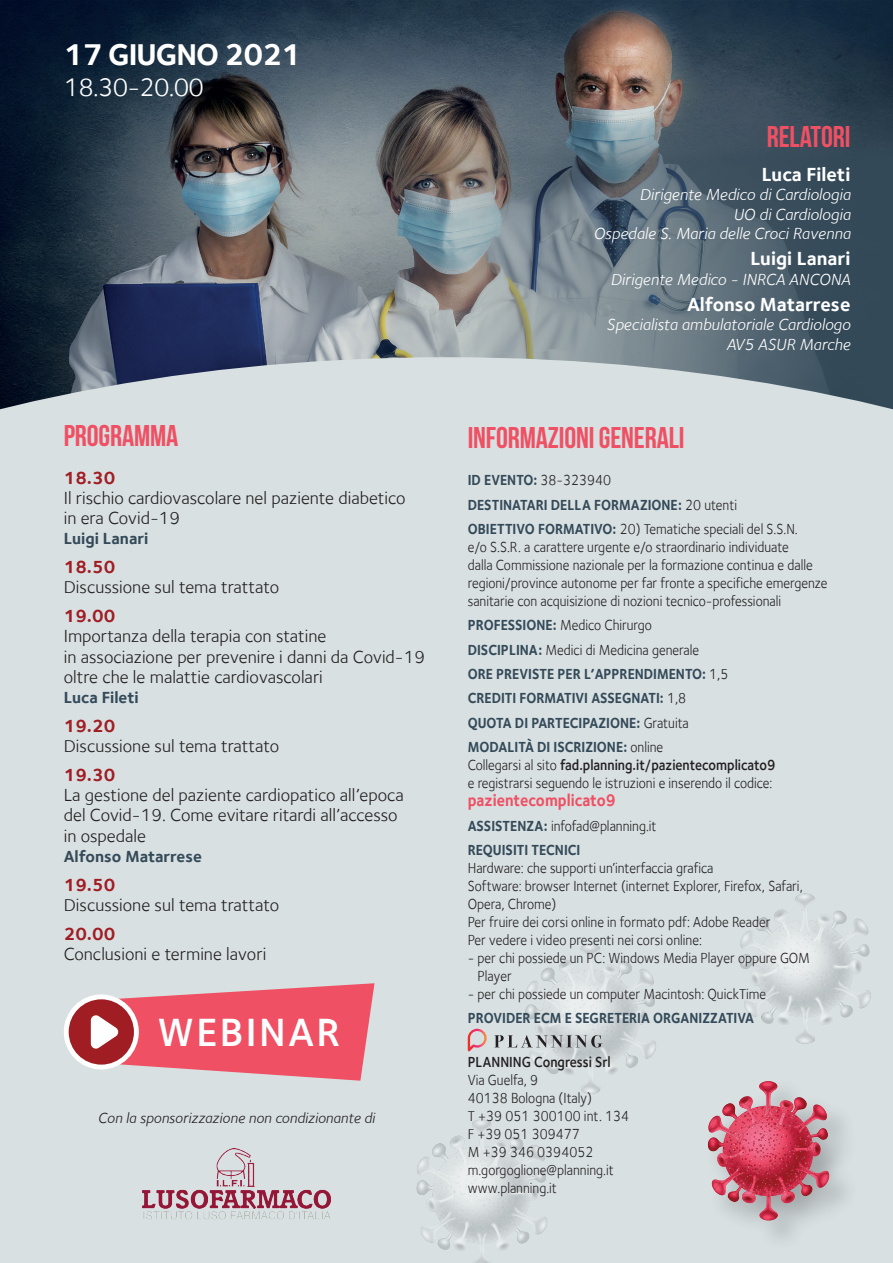
<style>
.page{position:relative;width:893px;height:1263px;background:#fff}
.page>*{position:absolute;margin:0;border:0;box-sizing:border-box;transform-origin:0 0}
.t1{font:600 40.5px "Foundry Sterling";letter-spacing:.06em;color:#fff}
.t2{font:700 30.9px "Foundry Sterling";letter-spacing:-.03em;color:#fff}
.t3{font:30px "Bebas Neue";letter-spacing:-.005em;color:#ef5063}
.t4{font:26.1px "Foundry Sterling";letter-spacing:-.03em;color:#fff}
.t5{font:700 19.5px "Foundry Sterling";color:#fff}
.t6{font:18px/20.2px "Foundry Sterling";color:#231f20}
.t7{font:700 18px "Foundry Sterling";color:#9f1d23}
.t8{font:700 17.25px "Foundry Sterling";color:#ef5063;scale:.9 1}
.t9{font:italic 16.5px/19.5px "Foundry Sterling";color:#fff;text-align:right}
.t10{font:700 16.5px "Foundry Sterling";color:#344a59}
.t11{font:15px/18px "Foundry Sterling";color:#231f20;scale:.9 1}
.t12{font:700 15px/24.3px "Foundry Sterling";color:#344a59;scale:.9 1}
.t13{font:italic 15px "Foundry Sterling";color:#231f20}
.t14{font:600 15px "Foundry Sterling";color:#231f20;scale:.9 1}
.s1{font-weight:400;color:#231f20}
.s2{font-weight:600}
</style>
<div class="page">
<img style="left:0;top:0;width:893px;height:357px">
<svg style="left:298px;top:75px;width:595px;height:282px"></svg>
<div style="left:0;top:357px;width:893px;height:906px;background:#d8e0e2"></div>
<svg style="left:64px;top:994px;width:75px;height:75px"></svg>
<div style="left:69px;top:999px;width:65px;height:65px;background:#9f1d23;border-radius:50%"></div>
<svg style="left:81px;top:983px;width:293px;height:98px"></svg>
<img style="left:416px;top:893px;width:455px;height:370px">
<svg style="left:468px;top:1029px;width:19px;height:22px"></svg>
<svg style="left:494px;top:1035px;width:109px;height:12px"></svg>
<img style="left:141px;top:1148px;width:191px;height:72px">
<div style="left:704px;top:1077px;width:155px;height:174px;background:#231f20;opacity:.3"></div>
<img style="left:760px;top:1081px;width:16px;height:3px">
<svg style="left:708px;top:1084px;width:122px;height:137px"></svg>
<img style="left:727px;top:1179px;width:21px;height:19px">
<img style="left:791px;top:1173px;width:20px;height:23px">
<h2 class="t2" style="left:64px;top:36px;width:239px">17 GIUGNO 2021</h2>
<h3 class="t4" style="left:64px;top:72px;width:142px">18.30-20.00</h3>
<h3 class="t3" style="left:64px;top:419px;width:116px">PROGRAMMA</h3>
<p class="t7" style="left:64px;top:467px;width:53px">18.30</p>
<p class="t6" style="left:64px;top:487px;width:343px">Il rischio cardiovascolare nel paziente diabetico in era Covid-19</p>
<p class="t10" style="left:64px;top:529px;width:86px">Luigi Lanari</p>
<p class="t7" style="left:64px;top:556px;width:53px">18.50</p>
<p class="t6" style="left:64px;top:577px;width:217px">Discussione sul tema trattato</p>
<p class="t7" style="left:64px;top:605px;width:53px">19.00</p>
<p class="t6" style="left:64px;top:626px;width:363px">Importanza della terapia con statine<br>in associazione per prevenire i danni da Covid-19 oltre che le malattie cardiovascolari</p>
<p class="t10" style="left:64px;top:688px;width:77px">Luca Fileti</p>
<p class="t7" style="left:64px;top:715px;width:53px">19.20</p>
<p class="t6" style="left:64px;top:736px;width:217px">Discussione sul tema trattato</p>
<p class="t7" style="left:64px;top:764px;width:53px">19.30</p>
<p class="t6" style="left:64px;top:785px;width:341px">La gestione del paziente cardiopatico all’epoca del Covid-19. Come evitare ritardi all’accesso in ospedale</p>
<p class="t10" style="left:64px;top:846px;width:140px">Alfonso Matarrese</p>
<p class="t7" style="left:64px;top:874px;width:53px">19.50</p>
<p class="t6" style="left:64px;top:894px;width:217px">Discussione sul tema trattato</p>
<p class="t7" style="left:64px;top:923px;width:53px">20.00</p>
<p class="t6" style="left:64px;top:943px;width:204px">Conclusioni e termine lavori</p>
<h1 class="t1" style="left:157px;top:1008px;width:184px">WEBINAR</h1>
<p class="t13" style="left:98px;top:1109px;width:279px">Con la sponsorizzazione non condizionante di</p>
<h3 class="t3" style="left:767px;top:120px;width:85px">RELATORI</h3>
<h3 class="t5" style="left:762px;top:163px;width:90px">Luca Fileti</h3>
<p class="t9" style="left:593px;top:185px;width:259px">Dirigente Medico di Cardiologia<br>UO di Cardiologia<br>Ospedale S. Maria delle Croci Ravenna</p>
<h3 class="t5" style="left:750px;top:247px;width:102px">Luigi Lanari</h3>
<p class="t9" style="left:610px;top:269px;width:241px">Dirigente Medico - INRCA ANCONA</p>
<h3 class="t5" style="left:687px;top:292px;width:165px">Alfonso Matarrese</h3>
<p class="t9" style="left:607px;top:315px;width:245px">Specialista ambulatoriale Cardiologo<br>AV5 ASUR Marche</p>
<h3 class="t3" style="left:468px;top:421px;width:218px">INFORMAZIONI GENERALI</h3>
<p class="t12" style="left:468px;top:468px;width:368px">ID EVENTO: <span class="s1">38-323940<br></span>DESTINATARI DELLA FORMAZIONE: <span class="s1">20 utenti<br></span>OBIETTIVO FORMATIVO: <span class="s1">20) Tematiche speciali del S.S.N.</span></p>
<p class="t11" style="left:468px;top:538px;width:401px">e/o S.S.R. a carattere urgente e/o straordinario individuate<br>dalla Commissione nazionale per la formazione continua e dalle regioni/province autonome per far fronte a specifiche emergenze sanitarie con acquisizione di nozioni tecnico-professionali</p>
<p class="t12" style="left:468px;top:613px;width:291px">PROFESSIONE: <span class="s1">Medico Chirurgo </span>DISCIPLINA: <span class="s1">Medici di Medicina generale<br></span>ORE PREVISTE PER L’APPRENDIMENTO: <span class="s1">1,5<br></span>CREDITI FORMATIVI ASSEGNATI: <span class="s1">1,8<br></span>QUOTA DI PARTECIPAZIONE: <span class="s1">Gratuita </span>MODALITÀ DI ISCRIZIONE: <span class="s1">online</span></p>
<p class="t11" style="left:468px;top:756px;width:344px">Collegarsi al sito <span class="s2">fad.planning.it/pazientecomplicato9 </span>e registrarsi seguendo le istruzioni e inserendo il codice:</p>
<p class="t8" style="left:468px;top:790px;width:166px">pazientecomplicato9</p>
<p class="t12" style="left:468px;top:813px;width:211px">ASSISTENZA: <span class="s1">infofad@planning.it<br></span>REQUISITI TECNICI</p>
<p class="t11" style="left:468px;top:859px;width:374px">Hardware: che supporti un’interfaccia grafica<br>Software: browser Internet (internet Explorer, Firefox, Safari, Opera, Chrome)<br>Per fruire dei corsi online in formato pdf: Adobe Reader<br>Per vedere i video presenti nei corsi online:</p>
<p class="t11" style="left:478px;top:949px;width:371px;text-indent:-10px">- per chi possiede un PC: Windows Media Player oppure GOM<br>Player</p>
<p class="t11" style="left:468px;top:985px;width:333px">- per chi possiede un computer Macintosh: QuickTime</p>
<p class="t12" style="left:468px;top:1006px;width:320px">PROVIDER ECM E SEGRETERIA ORGANIZZATIVA</p>
<p class="t14" style="left:468px;top:1053px;width:160px">PLANNING Congressi Srl</p>
<p class="t11" style="left:468px;top:1071px;width:181px">Via Guelfa, 9<br>40138 Bologna (Italy)<br>T +39 051 300100 int. 134<br>F +39 051 309477<br>M +39 346 0394052 m.gorgoglione@planning.it www.planning.it</p>
</div>
